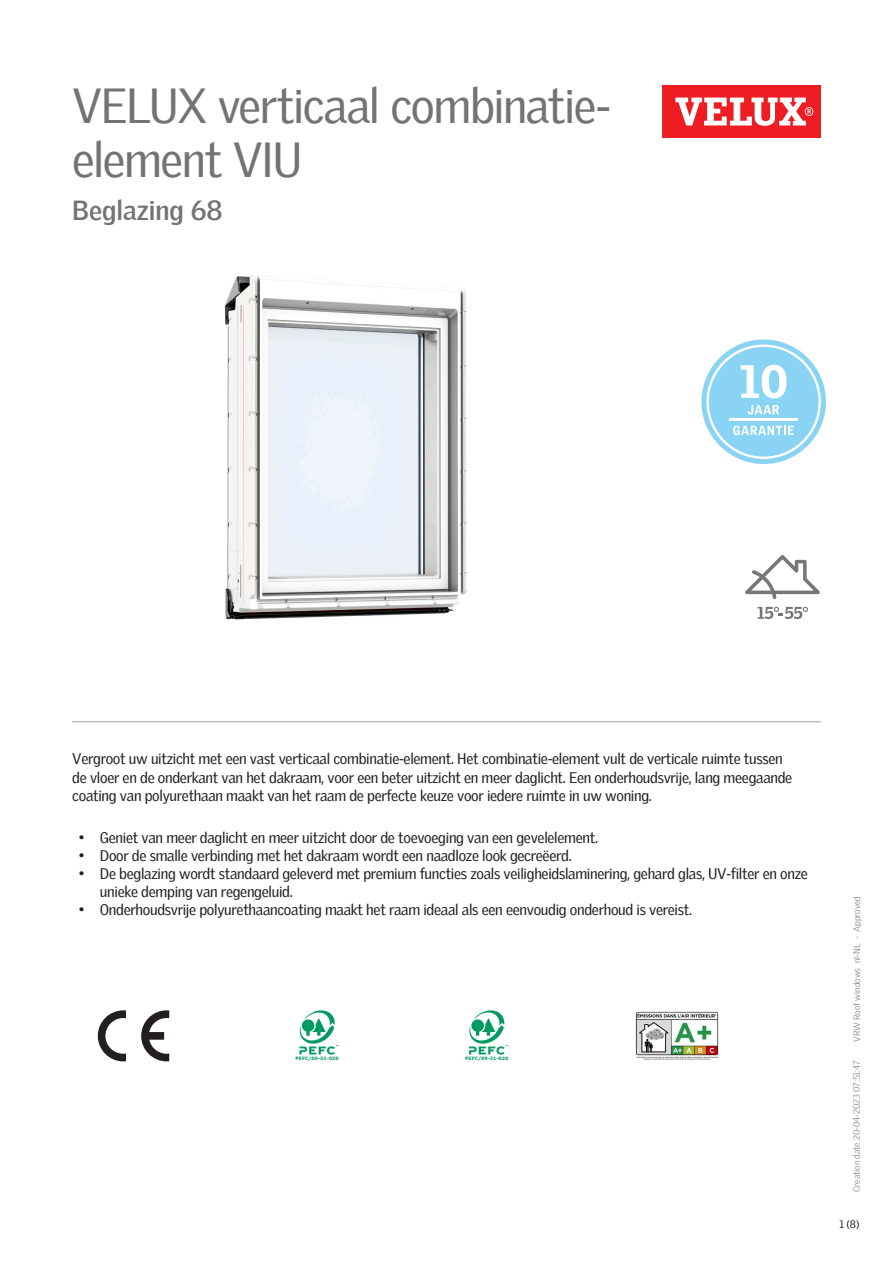
<style>
.page{position:relative;width:893px;height:1263px;background:#fff}
.page>*{position:absolute;margin:0;border:0;box-sizing:border-box;transform-origin:0 0}
.Headline{font:48px/54px "Velux Gothic";letter-spacing:-.035em;color:#737371}
.t1{font:700 27px "Velux Gothic";color:#737371}
.Body_Regular{font:15px/18px "Velux Gothic";letter-spacing:-.02em;color:#231f20}
.t2{font:10.5px "Velux Gothic";color:#231f20}
.t3{font:300 9px "Velux Gothic";color:#7c7e81}
.t4{font:700 4.65px "Verdana";color:#009b61}
</style>
<div class="page">
<div style="left:662px;top:85px;width:159px;height:53px;background:#ee1d23"></div>
<svg style="left:675px;top:98px;width:138px;height:28px"></svg>
<hr style="left:72px;top:721px;width:749px;height:1px;background:#bcbdbb">
<svg style="left:745px;top:555px;width:75px;height:44px"></svg>
<svg style="left:757px;top:607px;width:51px;height:12px"></svg>
<svg style="left:141px;top:1010px;width:28px;height:51px"></svg>
<svg style="left:98px;top:1010px;width:28px;height:51px"></svg>
<svg style="left:299px;top:1010px;width:39px;height:44px"></svg>
<svg style="left:469px;top:1010px;width:39px;height:44px"></svg>
<img style="left:635px;top:1011px;width:84px;height:49px">
<svg style="left:701px;top:339px;width:125px;height:125px"></svg>
<img style="left:224px;top:275px;width:243px;height:345px">
<p class="Headline" style="left:72px;top:74px;width:540px">VELUX verticaal combinatie&shy;element VIU</p>
<p class="t1" style="left:72px;top:190px;width:152px">Beglazing 68</p>
<p class="Body_Regular" style="left:72px;top:749px;width:721px">Vergroot uw uitzicht met een vast verticaal combinatie-element. Het combinatie-element vult de verticale ruimte tussen de vloer en de onderkant van het dakraam, voor een beter uitzicht en meer daglicht. Een onderhoudsvrije, lang meegaande coating van polyurethaan maakt van het raam de perfecte keuze voor iedere ruimte in uw woning.</p>
<p class="Body_Regular" style="left:79px;top:827px;width:521px">• Geniet van meer daglicht en meer uitzicht door de toevoeging van een gevelelement.</p>
<p class="Body_Regular" style="left:79px;top:845px;width:494px">• Door de smalle verbinding met het dakraam wordt een naadloze look gecreëerd.</p>
<p class="Body_Regular" style="left:100px;top:863px;width:709px;text-indent:-21px">• De beglazing wordt standaard geleverd met premium functies zoals veiligheidslaminering, gehard glas, UV-filter en onze unieke demping van regengeluid.</p>
<p class="Body_Regular" style="left:79px;top:899px;width:615px">• Onderhoudsvrije polyurethaancoating maakt het raam ideaal als een eenvoudig onderhoud is vereist.</p>
<p class="t4" style="left:296px;top:1056px;width:45px">PEFC/09-31-020</p>
<p class="t4" style="left:465px;top:1056px;width:45px">PEFC/09-31-020</p>
<p class="t3" style="left:850px;top:1042px;width:147px;rotate:-90deg">VRW Roof windows nl-NL - Approved</p>
<p class="t3" style="left:850px;top:1192px;width:133px;rotate:-90deg">Creation date 20-04-2023 07:51:47</p>
<p class="t2" style="left:839px;top:1216px;width:22px">1 (8)</p>
</div>
